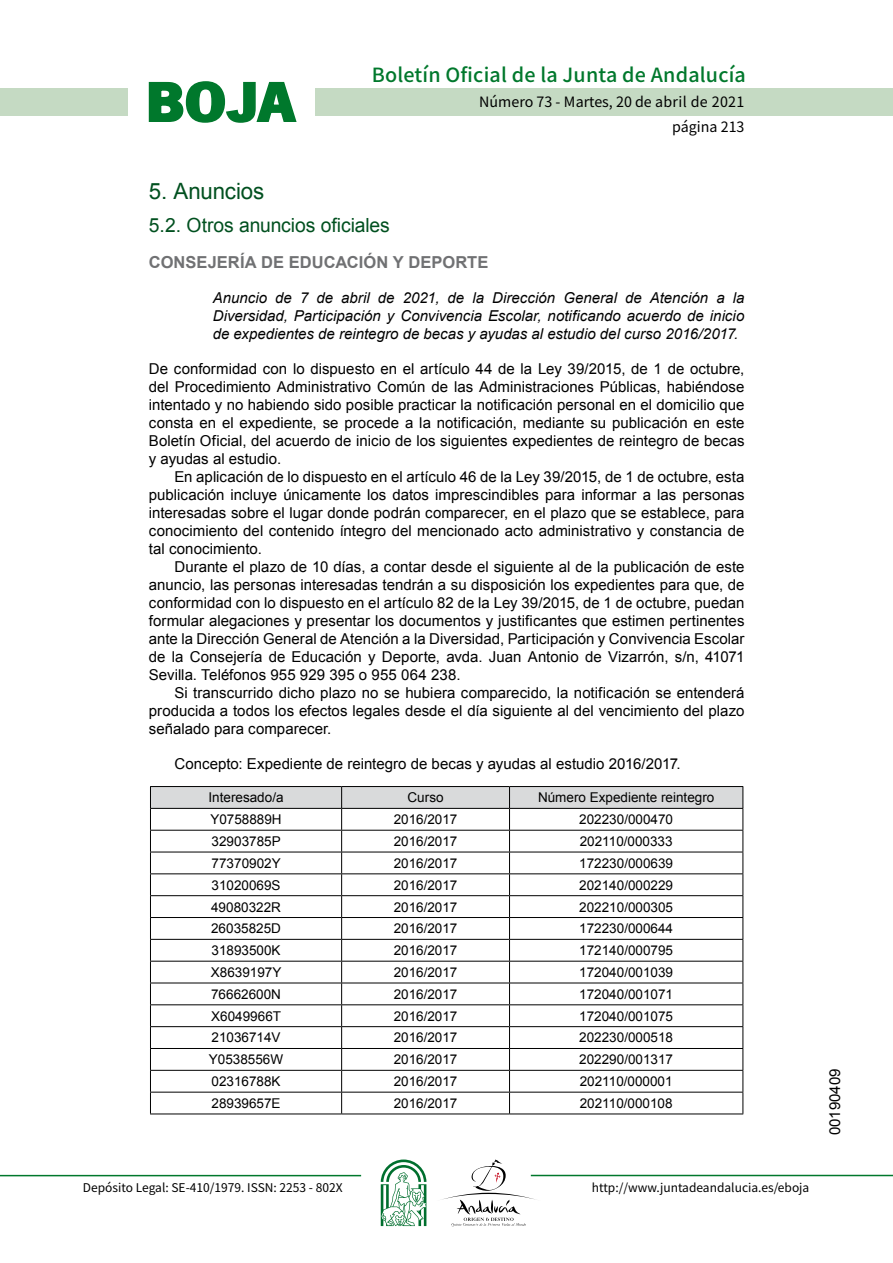
<style>
.page{position:relative;width:893px;height:1263px;background:#fff}
.page>*{position:absolute;margin:0;border:0;box-sizing:border-box;transform-origin:0 0}
.t1{font:700 57.75px "News Got T";color:#00782c;scale:1.14 1}
.t2{font:22.5px "Arial";letter-spacing:-.005em;color:#00501f}
.t3{font:500 19.5px "Noto Sans HK";letter-spacing:.01em;color:#00782c}
.t4{font:19.5px "Arial";letter-spacing:-.005em;color:#00501f}
.t5{font:700 16.5px "Arial";color:#707173}
.t6{font:15px/18px "Arial";color:#000;text-align:justify}
.t7{font:italic 15px/18px "Arial";color:#000;text-align:justify}
.t8{font:14.25px/24.5px "Noto Sans HK";color:#000;text-align:right}
.t9{font:13.5px "Arial";color:#000}
.t10{font:12px "Noto Sans HK";color:#000}
</style>
<div class="page">
<div style="left:315px;top:88px;width:577px;height:28px;background:#c5dac3"></div>
<div style="left:0;top:88px;width:128px;height:28px;background:#c5dac3"></div>
<hr style="left:0;top:1175px;width:361px;height:1px;background:#00782c">
<hr style="left:531px;top:1175px;width:361px;height:1px;background:#00782c">
<svg style="left:148px;top:81px;width:149px;height:42px"></svg>
<svg style="left:442px;top:1159px;width:100px;height:67px"></svg>
<svg style="left:381px;top:1160px;width:45px;height:66px"></svg>
<hr style="left:150px;top:786px;width:191px;height:1px;background:#000">
<hr style="left:341px;top:786px;width:168px;height:1px;background:#000">
<hr style="left:509px;top:786px;width:234px;height:1px;background:#000">
<svg style="left:150px;top:787px;width:593px;height:327px"></svg>
<hr style="left:150px;top:1114px;width:191px;height:1px;background:#000">
<hr style="left:341px;top:1114px;width:168px;height:1px;background:#000">
<hr style="left:509px;top:1114px;width:234px;height:1px;background:#000">
<h1 class="t1" style="left:145px;top:68px;width:133px">BOJA</h1>
<h3 class="t3" style="left:372px;top:64px;width:375px">Boletín Oficial de la Junta de Andalucía</h3>
<p class="t8" style="left:479px;top:90px;width:267px">Número 73 - Martes, 20 de abril de 2021 página 213</p>
<h2 class="t2" style="left:149px;top:177px;width:117px">5. Anuncios</h2>
<h3 class="t4" style="left:149px;top:212px;width:242px">5.2. Otros anuncios oficiales</h3>
<p class="t5" style="left:149px;top:251px;width:341px">CONSEJERÍA DE EDUCACIÓN Y DEPORTE</p>
<p class="t7" style="left:213px;top:289px;width:533px">Anuncio de 7 de abril de 2021, de la Dirección General de Atención a la Diversidad, Participación y Convivencia Escolar, notificando acuerdo de inicio de expedientes de reintegro de becas y ayudas al estudio del curso 2016/2017.</p>
<p class="t6" style="left:149px;top:360px;width:597px">De conformidad con lo dispuesto en el artículo 44 de la Ley 39/2015, de 1 de octubre, del Procedimiento Administrativo Común de las Administraciones Públicas, habiéndose intentado y no habiendo sido posible practicar la notificación personal en el domicilio que consta en el expediente, se procede a la notificación, mediante su publicación en este Boletín Oficial, del acuerdo de inicio de los siguientes expedientes de reintegro de becas y ayudas al estudio.</p>
<p class="t6" style="left:149px;top:468px;width:597px;text-indent:26px">En aplicación de lo dispuesto en el artículo 46 de la Ley 39/2015, de 1 de octubre, esta publicación incluye únicamente los datos imprescindibles para informar a las personas interesadas sobre el lugar donde podrán comparecer, en el plazo que se establece, para conocimiento del contenido íntegro del mencionado acto administrativo y constancia de tal conocimiento.</p>
<p class="t6" style="left:149px;top:558px;width:597px;text-indent:26px">Durante el plazo de 10 días, a contar desde el siguiente al de la publicación de este anuncio, las personas interesadas tendrán a su disposición los expedientes para que, de conformidad con lo dispuesto en el artículo 82 de la Ley 39/2015, de 1 de octubre, puedan formular alegaciones y presentar los documentos y justificantes que estimen pertinentes ante la Dirección General de Atención a la Diversidad, Participación y Convivencia Escolar de la Consejería de Educación y Deporte, avda. Juan Antonio de Vizarrón, s/n, 41071<br>Sevilla. Teléfonos 955 929 395 o 955 064 238.</p>
<p class="t6" style="left:149px;top:684px;width:597px;text-indent:26px">Si transcurrido dicho plazo no se hubiera comparecido, la notificación se entenderá producida a todos los efectos legales desde el día siguiente al del vencimiento del plazo señalado para comparecer.</p>
<p class="t6" style="left:174px;top:755px;width:507px">Concepto: Expediente de reintegro de becas y ayudas al estudio 2016/2017.</p>
<p class="t9" style="left:208px;top:789px;width:77px">Interesado/a</p>
<p class="t9" style="left:407px;top:789px;width:38px">Curso</p>
<p class="t9" style="left:538px;top:789px;width:178px">Número Expediente reintegro</p>
<p class="t9" style="left:210px;top:811px;width:73px">Y0758889H</p>
<p class="t9" style="left:393px;top:811px;width:65px">2016/2017</p>
<p class="t9" style="left:579px;top:811px;width:95px">202230/000470</p>
<p class="t9" style="left:212px;top:832px;width:71px">32903785P</p>
<p class="t9" style="left:393px;top:832px;width:65px">2016/2017</p>
<p class="t9" style="left:579px;top:832px;width:94px">202110/000333</p>
<p class="t9" style="left:212px;top:854px;width:71px">77370902Y</p>
<p class="t9" style="left:393px;top:854px;width:65px">2016/2017</p>
<p class="t9" style="left:579px;top:854px;width:95px">172230/000639</p>
<p class="t9" style="left:211px;top:876px;width:71px">31020069S</p>
<p class="t9" style="left:393px;top:876px;width:65px">2016/2017</p>
<p class="t9" style="left:579px;top:876px;width:95px">202140/000229</p>
<p class="t9" style="left:211px;top:898px;width:71px">49080322R</p>
<p class="t9" style="left:393px;top:898px;width:65px">2016/2017</p>
<p class="t9" style="left:579px;top:898px;width:95px">202210/000305</p>
<p class="t9" style="left:211px;top:920px;width:71px">26035825D</p>
<p class="t9" style="left:393px;top:920px;width:65px">2016/2017</p>
<p class="t9" style="left:579px;top:920px;width:95px">172230/000644</p>
<p class="t9" style="left:211px;top:942px;width:71px">31893500K</p>
<p class="t9" style="left:393px;top:942px;width:65px">2016/2017</p>
<p class="t9" style="left:579px;top:942px;width:95px">172140/000795</p>
<p class="t9" style="left:211px;top:963px;width:72px">X8639197Y</p>
<p class="t9" style="left:393px;top:963px;width:65px">2016/2017</p>
<p class="t9" style="left:579px;top:963px;width:95px">172040/001039</p>
<p class="t9" style="left:211px;top:985px;width:71px">76662600N</p>
<p class="t9" style="left:393px;top:985px;width:65px">2016/2017</p>
<p class="t9" style="left:579px;top:985px;width:95px">172040/001071</p>
<p class="t9" style="left:211px;top:1007px;width:71px">X6049966T</p>
<p class="t9" style="left:393px;top:1007px;width:65px">2016/2017</p>
<p class="t9" style="left:579px;top:1007px;width:95px">172040/001075</p>
<p class="t9" style="left:211px;top:1029px;width:71px">21036714V</p>
<p class="t9" style="left:393px;top:1029px;width:65px">2016/2017</p>
<p class="t9" style="left:579px;top:1029px;width:95px">202230/000518</p>
<p class="t9" style="left:209px;top:1051px;width:76px">Y0538556W</p>
<p class="t9" style="left:393px;top:1051px;width:65px">2016/2017</p>
<p class="t9" style="left:579px;top:1051px;width:95px">202290/001317</p>
<p class="t9" style="left:211px;top:1073px;width:71px">02316788K</p>
<p class="t9" style="left:393px;top:1073px;width:65px">2016/2017</p>
<p class="t9" style="left:579px;top:1073px;width:94px">202110/000001</p>
<p class="t9" style="left:211px;top:1094px;width:71px">28939657E</p>
<p class="t9" style="left:393px;top:1094px;width:65px">2016/2017</p>
<p class="t9" style="left:579px;top:1094px;width:94px">202110/000108</p>
<p class="t10" style="left:83px;top:1181px;width:261px">Depósito Legal: SE-410/1979. ISSN: 2253 - 802X</p>
<p class="t10" style="left:592px;top:1181px;width:219px">http://www.juntadeandalucia.es/eboja</p>
<p class="t6" style="left:826px;top:1135px;width:68px;rotate:-90deg">00190409</p>
</div>
